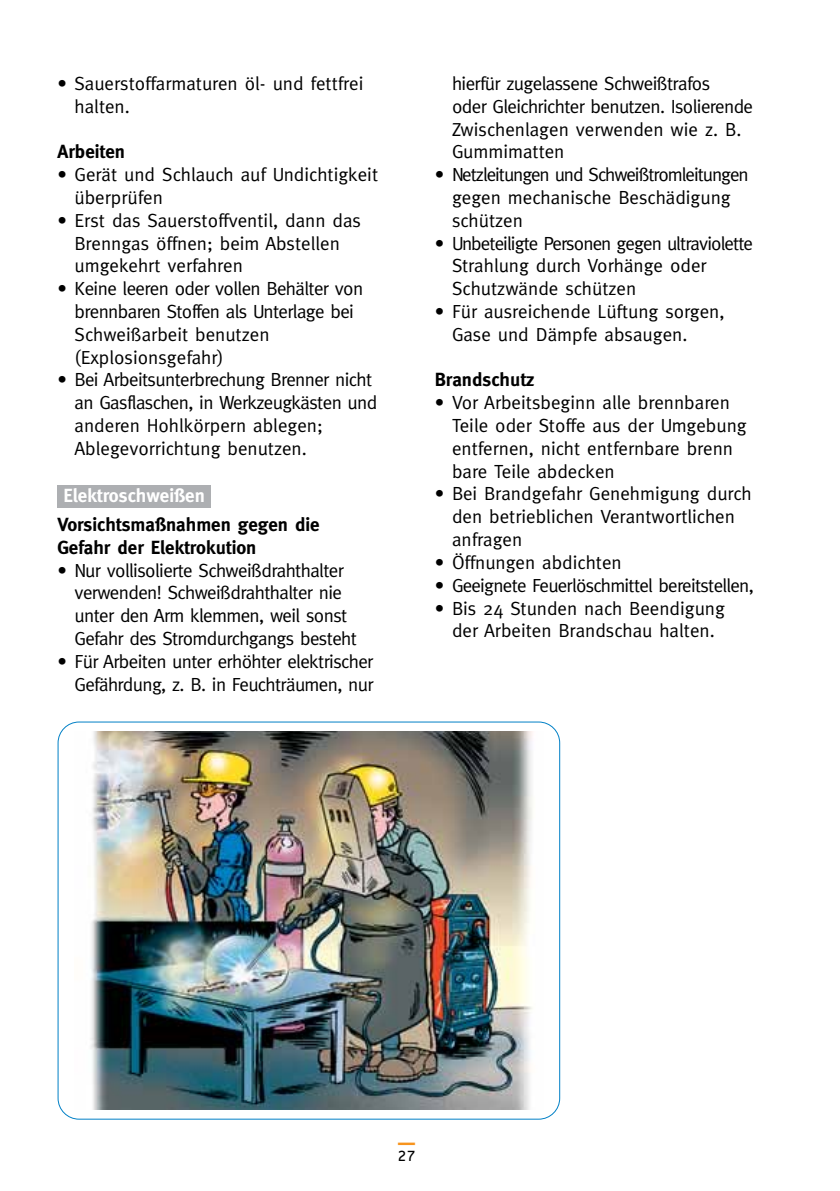
<style>
.page{position:relative;width:840px;height:1191px;background:#fff}
.page>*{position:absolute;margin:0;border:0;box-sizing:border-box;transform-origin:0 0}
.t1{font:23.6px "OCRB Alternate";color:#f7941e}
.t2{font:19px/22.8px "Meta";color:#000}
.t3{font:19px/22.8px "Meta";letter-spacing:-.03em;color:#000}
.t4{font:19px/22.8px "Meta";letter-spacing:-.055em;color:#000}
.t5{font:700 19px/22.8px "Meta";color:#000}
.t6{font:19px "Meta";letter-spacing:-.04em;color:#000}
.t7{font:700 19px "Meta";color:#fff}
.t8{font:14px "OCRB Alternate";color:#000}
</style>
<div class="page">
<img style="left:57px;top:485px;width:504px;height:635px">
<p class="t2" style="left:75px;top:72px;width:290px;text-indent:-17px">• Sauerstoffarmaturen öl- und fettfrei halten.</p>
<p class="t5" style="left:58px;top:140px;width:69px">Arbeiten</p>
<p class="t2" style="left:75px;top:163px;width:305px;text-indent:-17px">• Gerät und Schlauch auf Undichtigkeit überprüfen</p>
<p class="t2" style="left:75px;top:208px;width:288px;text-indent:-17px">• Erst das Sauerstoffventil, dann das<br>Brenngas öffnen; beim Abstellen umgekehrt verfahren</p>
<p class="t3" style="left:75px;top:277px;width:290px;text-indent:-17px">• Keine leeren oder vollen Behälter von brennbaren Stoffen als Unterlage bei<br>Schweißarbeit benutzen (Explosionsgefahr)</p>
<p class="t3" style="left:75px;top:368px;width:304px;text-indent:-17px">• Bei Arbeitsunterbrechung Brenner nicht an Gasflaschen, in Werkzeugkästen und anderen Hohlkörpern ablegen; Ablegevorrichtung benutzen.</p>
<p class="t7" style="left:63px;top:485px;width:143px">Elektroschweißen</p>
<p class="t5" style="left:58px;top:513px;width:263px">Vorsichtsmaßnahmen gegen die<br>Gefahr der Elektrokution</p>
<p class="t3" style="left:75px;top:558px;width:284px;text-indent:-17px">• Nur vollisolierte Schweißdrahthalter verwenden! Schweißdrahthalter nie unter den Arm klemmen, weil sonst Gefahr des Stromdurchgangs besteht</p>
<p class="t3" style="left:58px;top:649px;width:317px;text-align:right">• Für Arbeiten unter erhöhter elektrischer<br>Gefährdung, z. B. in Feuchträumen, nur</p>
<p class="t3" style="left:452px;top:72px;width:302px">hierfür zugelassene Schweißtrafos<br>oder Gleichrichter benutzen. Isolierende<br>Zwischenlagen verwenden wie z. B.<br>Gummimatten</p>
<p class="t4" style="left:452px;top:163px;width:298px;text-indent:-17px">• Netzleitungen und Schweißtromleitungen gegen mechanische Beschädigung schützen</p>
<p class="t2" style="left:452px;top:231px;width:302px;text-indent:-17px">• Unbeteiligte Personen gegen ultraviolette<br>Strahlung durch Vorhänge oder<br>Schutzwände schützen</p>
<p class="t2" style="left:452px;top:300px;width:274px;text-indent:-17px">• Für ausreichende Lüftung sorgen,<br>Gase und Dämpfe absaugen.</p>
<p class="t5" style="left:435px;top:368px;width:101px">Brandschutz</p>
<p class="t2" style="left:452px;top:391px;width:296px;text-indent:-17px">• Vor Arbeitsbeginn alle brennbaren<br>Teile oder Stoffe aus der Umgebung entfernen, nicht entfernbare brenn bare Teile abdecken</p>
<p class="t2" style="left:452px;top:482px;width:301px;text-indent:-17px">• Bei Brandgefahr Genehmigung durch den betrieblichen Verantwortlichen anfragen</p>
<p class="t2" style="left:435px;top:550px;width:188px">• Öffnungen abdichten</p>
<p class="t6" style="left:435px;top:574px;width:320px">• Geeignete Feuerlöschmittel bereitstellen,</p>
<p class="t2" style="left:435px;top:596px;width:291px;text-align:center">• Bis 24 Stunden nach Beendigung der Arbeiten Brandschau halten.</p>
<p class="t1" style="left:398px;top:1119px;width:18px">_</p>
<p class="t8" style="left:397px;top:1148px;width:21px">27</p>
</div>
